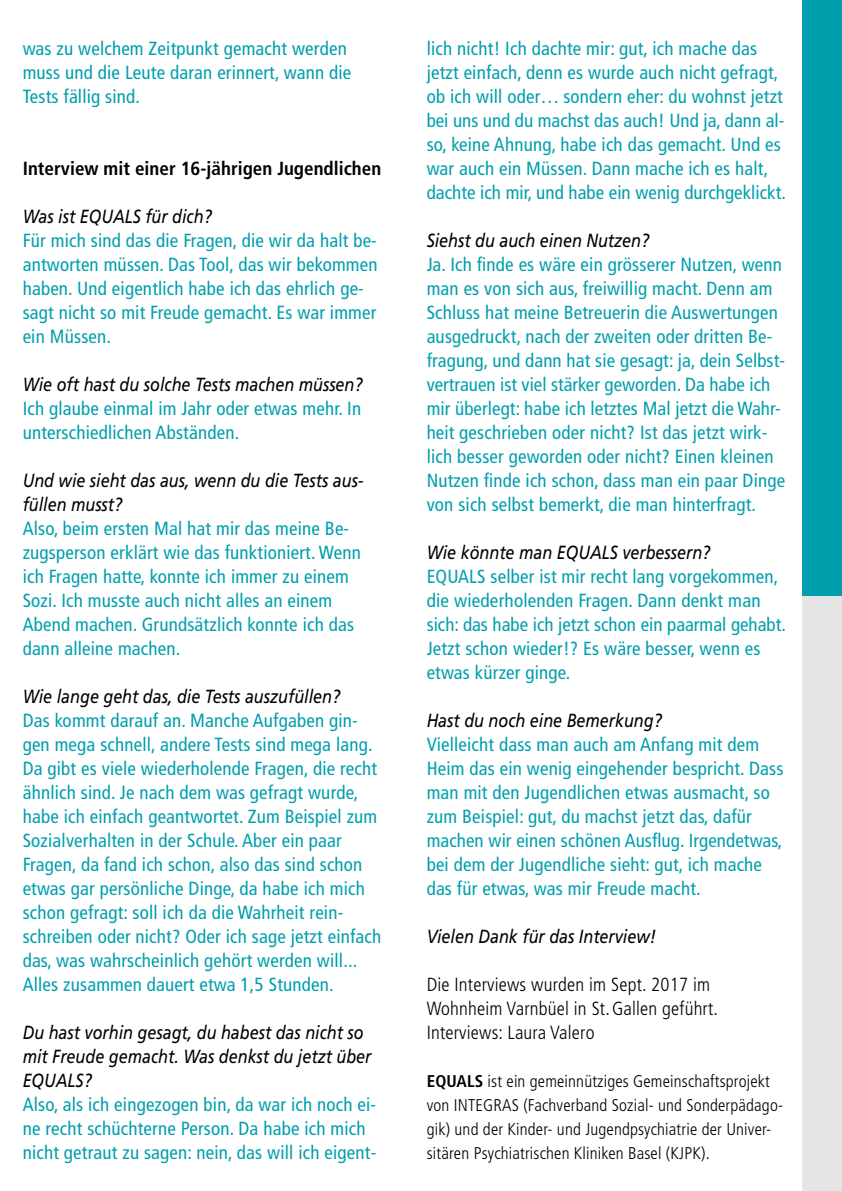
<style>
.page{position:relative;width:842px;height:1191px;background:#fff}
.page>*{position:absolute;margin:0;border:0;box-sizing:border-box;transform-origin:0 0}
.t1{font:condensed 19px/24px "Frutiger";letter-spacing:.01em;color:#009fad}
.t2{font:italic 19px/24px "Frutiger";color:#000;scale:.85 1}
.t3{font:300 condensed 19px/24px "Frutiger";letter-spacing:.01em;color:#000}
.t4{font:700 condensed 19px "Frutiger";color:#000}
.t5{font:300 condensed 17px/24px "Frutiger";letter-spacing:.01em;color:#000}
.s1{font-weight:700}
</style>
<div class="page">
<div style="left:802px;top:595px;width:40px;height:596px;background:#e5e5e6"></div>
<div style="left:802px;top:0;width:40px;height:595px;background:#009fad"></div>
<p class="t1" style="left:23px;top:37px;width:330px">was zu welchem Zeitpunkt gemacht werden muss und die Leute daran erinnert, wann die<br>Tests fällig sind.</p>
<p class="t4" style="left:23px;top:157px;width:360px">Interview mit einer 16-jährigen Jugendlichen</p>
<p class="t2" style="left:23px;top:204px;width:224px">Was ist EQUALS für dich?</p>
<p class="t1" style="left:23px;top:229px;width:356px">Für mich sind das die Fragen, die wir da halt be&shy;antworten müssen. Das Tool, das wir bekommen haben. Und eigentlich habe ich das ehrlich ge&shy;sagt nicht so mit Freude gemacht. Es war immer ein Müssen.</p>
<p class="t2" style="left:23px;top:372px;width:401px">Wie oft hast du solche Tests machen müssen?</p>
<p class="t1" style="left:23px;top:397px;width:340px">Ich glaube einmal im Jahr oder etwas mehr. In unterschiedlichen Abständen.</p>
<p class="t2" style="left:23px;top:468px;width:402px">Und wie sieht das aus, wenn du die Tests aus&shy;füllen musst?</p>
<p class="t1" style="left:23px;top:517px;width:340px">Also, beim ersten Mal hat mir das meine Be&shy;zugsperson erklärt wie das funktioniert. Wenn ich Fragen hatte, konnte ich immer zu einem Sozi. Ich musste auch nicht alles an einem Abend machen. Grundsätzlich konnte ich das dann alleine machen.</p>
<p class="t2" style="left:23px;top:684px;width:375px">Wie lange geht das, die Tests auszufüllen?</p>
<p class="t1" style="left:23px;top:709px;width:360px">Das kommt darauf an. Manche Aufgaben gin&shy;gen mega schnell, andere Tests sind mega lang.<br>Da gibt es viele wiederholende Fragen, die recht ähnlich sind. Je nach dem was gefragt wurde, habe ich einfach geantwortet. Zum Beispiel zum Sozialverhalten in der Schule. Aber ein paar Fragen, da fand ich schon, also das sind schon etwas gar persönliche Dinge, da habe ich mich schon gefragt: soll ich da die Wahrheit rein&shy;schreiben oder nicht? Oder ich sage jetzt einfach das, was wahrscheinlich gehört werden will...<br>Alles zusammen dauert etwa 1,5 Stunden.</p>
<p class="t2" style="left:23px;top:1020px;width:412px">Du hast vorhin gesagt, du habest das nicht so mit Freude gemacht. Was denkst du jetzt über<br>EQUALS?</p>
<p class="t1" style="left:23px;top:1093px;width:355px">Also, als ich eingezogen bin, da war ich noch ei&shy;ne recht schüchterne Person. Da habe ich mich nicht getraut zu sagen: nein, das will ich eigent-</p>
<p class="t1" style="left:427px;top:37px;width:361px">lich nicht! Ich dachte mir: gut, ich mache das jetzt einfach, denn es wurde auch nicht gefragt, ob ich will oder… sondern eher: du wohnst jetzt bei uns und du machst das auch! Und ja, dann al&shy;so, keine Ahnung, habe ich das gemacht. Und es war auch ein Müssen. Dann mache ich es halt, dachte ich mir, und habe ein wenig durchgeklickt.</p>
<p class="t2" style="left:427px;top:228px;width:263px">Siehst du auch einen Nutzen?</p>
<p class="t1" style="left:427px;top:253px;width:360px">Ja. Ich finde es wäre ein grösserer Nutzen, wenn man es von sich aus, freiwillig macht. Denn am Schluss hat meine Betreuerin die Auswertungen ausgedruckt, nach der zweiten oder dritten Be&shy;fragung, und dann hat sie gesagt: ja, dein Selbst&shy;vertrauen ist viel stärker geworden. Da habe ich mir überlegt: habe ich letztes Mal jetzt die Wahr&shy;heit geschrieben oder nicht? Ist das jetzt wirk&shy;lich besser geworden oder nicht? Einen kleinen Nutzen finde ich schon, dass man ein paar Dinge von sich selbst bemerkt, die man hinterfragt.</p>
<p class="t2" style="left:427px;top:540px;width:335px">Wie könnte man EQUALS verbessern?</p>
<p class="t1" style="left:427px;top:565px;width:361px">EQUALS selber ist mir recht lang vorgekommen, die wiederholenden Fragen. Dann denkt man sich: das habe ich jetzt schon ein paarmal gehabt.<br>Jetzt schon wieder!? Es wäre besser, wenn es etwas kürzer ginge.</p>
<p class="t2" style="left:427px;top:708px;width:278px">Hast du noch eine Bemerkung?</p>
<p class="t1" style="left:427px;top:733px;width:358px">Vielleicht dass man auch am Anfang mit dem Heim das ein wenig eingehender bespricht. Dass man mit den Jugendlichen etwas ausmacht, so zum Beispiel: gut, du machst jetzt das, dafür machen wir einen schönen Ausflug. Irgendetwas, bei dem der Jugendliche sieht: gut, ich mache das für etwas, was mir Freude macht.</p>
<p class="t2" style="left:427px;top:924px;width:271px">Vielen Dank für das Interview!</p>
<p class="t3" style="left:427px;top:973px;width:293px">Die Interviews wurden im Sept. 2017 im<br>Wohnheim Varnbüel in St.Gallen geführt.<br>Interviews: Laura Valero</p>
<p class="t5" style="left:427px;top:1069px;width:358px"><span class="s1">EQUALS</span> ist ein gemeinnütziges Gemeinschaftsprojekt von INTEGRAS (Fachverband Sozial- und Sonderpädago&shy;gik) und der Kinder- und Jugendpsychiatrie der Univer&shy;sitären Psychiatrischen Kliniken Basel (KJPK).</p>
</div>
